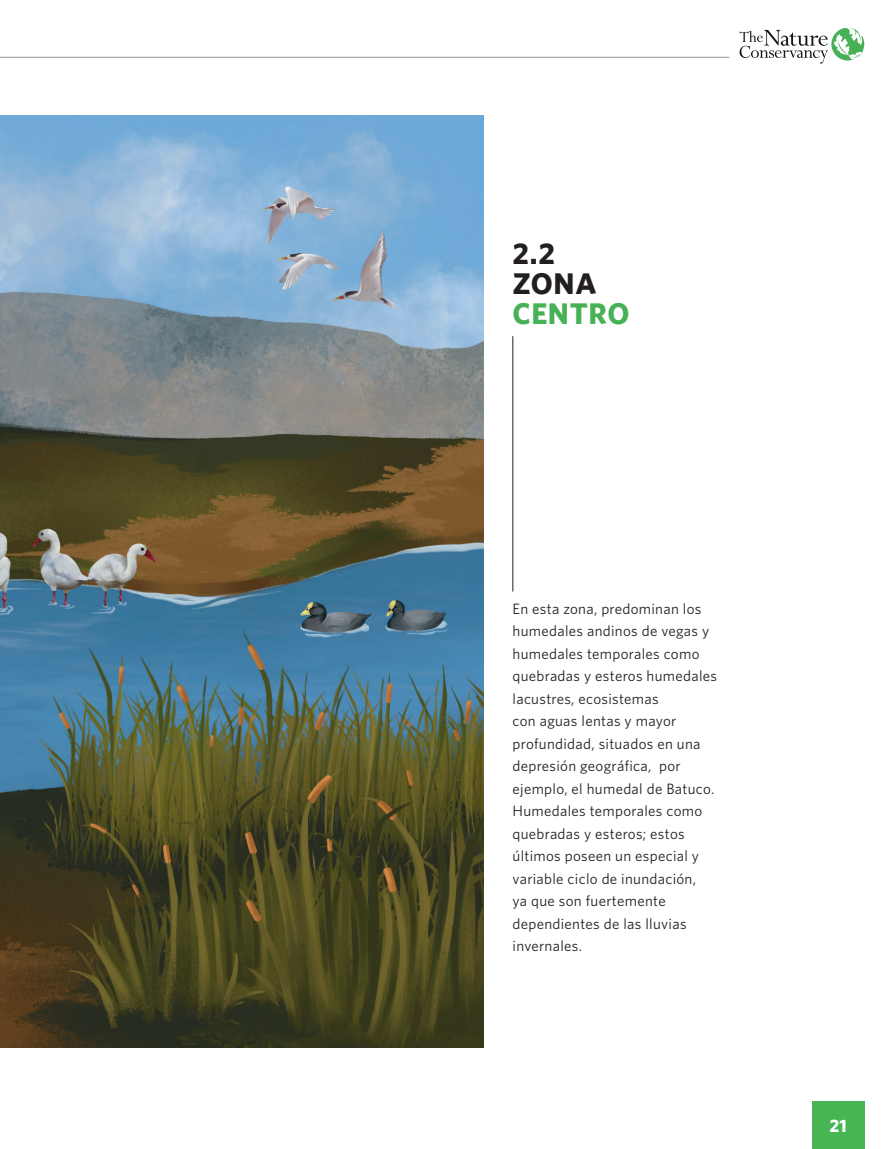
<style>
.page{position:relative;width:893px;height:1149px;background:#fff}
.page>*{position:absolute;margin:0;border:0;box-sizing:border-box;transform-origin:0 0}
.t1{font:700 30px "Whitney";color:#231f20}
.t2{font:700 30px "Whitney";letter-spacing:.02em;color:#47b156}
.t3{font:700 18px "Whitney";color:#fff}
.t4{font:15px/22.5px "Whitney";letter-spacing:.02em;color:#231f20}
</style>
<div class="page">
<img style="left:0;top:115px;width:483px;height:932px">
<hr style="left:513px;top:336px;width:1px;height:255px;background:#231f20">
<hr style="left:0;top:57px;width:729px;height:1px;background:#939598">
<svg style="left:740px;top:28px;width:124px;height:36px"></svg>
<div style="left:812px;top:1100px;width:52px;height:48px;background:#48b553"></div>
<h1 class="t1" style="left:513px;top:235px;width:44px">2.2</h1>
<h1 class="t1" style="left:513px;top:265px;width:85px">ZONA</h1>
<h1 class="t2" style="left:513px;top:295px;width:118px">CENTRO</h1>
<p class="t4" style="left:513px;top:596px;width:206px">En esta zona, predominan los humedales andinos de vegas y humedales temporales como quebradas y esteros humedales lacustres, ecosistemas<br>con aguas lentas y mayor profundidad, situados en una depresión geográfica, por ejemplo, el humedal de Batuco.<br>Humedales temporales como quebradas y esteros; estos últimos poseen un especial y variable ciclo de inundación,<br>ya que son fuertemente dependientes de las lluvias invernales.</p>
<p class="t3" style="left:830px;top:1114px;width:19px">21</p>
</div>
